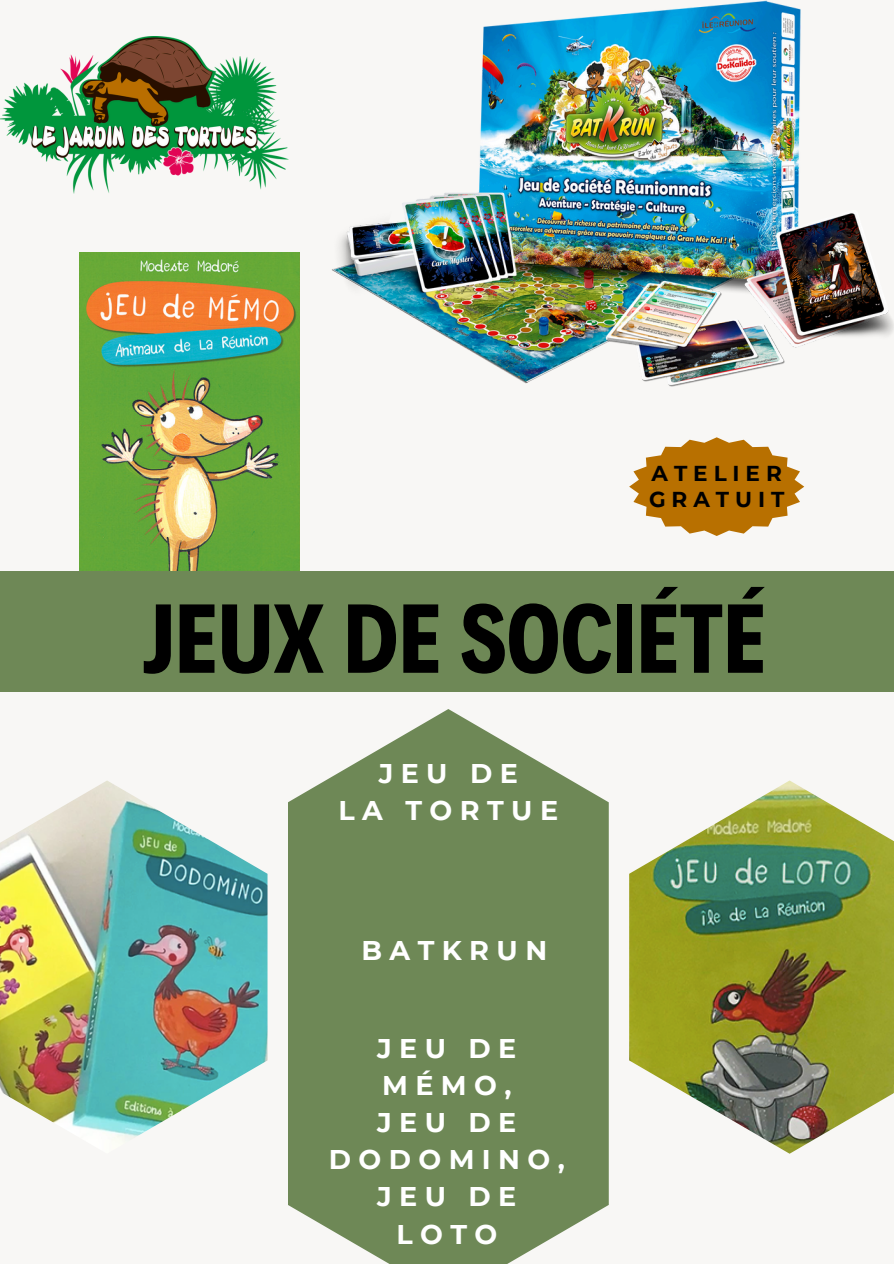
<style>
.page{position:relative;width:894px;height:1264px;background:#fff}
.page>*{position:absolute;margin:0;border:0;box-sizing:border-box;transform-origin:0 0}
.t1{font:700 99px "Decalotype";color:#000}
.t2{font:700 27px/37.2px "Montserrat";letter-spacing:.275em;color:#fff;text-align:center}
.t3{font:700 21.6px "Montserrat";letter-spacing:.275em;color:#000}
</style>
<div class="page">
<div style="left:0;top:0;width:893px;height:1263px;background:#f8f7f5"></div>
<svg style="left:288px;top:709px;width:320px;height:554px;background:#7e9468"></svg>
<img style="left:0;top:781px;width:267px;height:356px">
<img style="left:629px;top:780px;width:264px;height:373px">
<img style="left:0;top:37px;width:267px;height:156px">
<img style="left:80px;top:252px;width:219px;height:319px">
<div style="left:0;top:571px;width:893px;height:121px;background:#6e8856"></div>
<svg style="left:629px;top:437px;width:175px;height:99px"></svg>
<img style="left:267px;top:0;width:626px;height:401px">
<p class="t3" style="left:651px;top:460px;width:132px">ATELIER</p>
<h1 class="t3" style="left:649px;top:485px;width:137px">GRATUIT</h1>
<p class="t1" style="left:142px;top:572px;width:625px">JEUX DE SOCIÉTÉ</p>
<h2 class="t2" style="left:338px;top:754px;width:221px">JEU DE<br>LA TORTUE</h2>
<h2 class="t2" style="left:361px;top:931px;width:187px">BATKRUN</h2>
<p class="t2" style="left:328px;top:1029px;width:237px">JEU DE<br>MÉMO,<br>JEU DE<br>DODOMINO,<br>JEU DE<br>LOTO</p>
</div>
